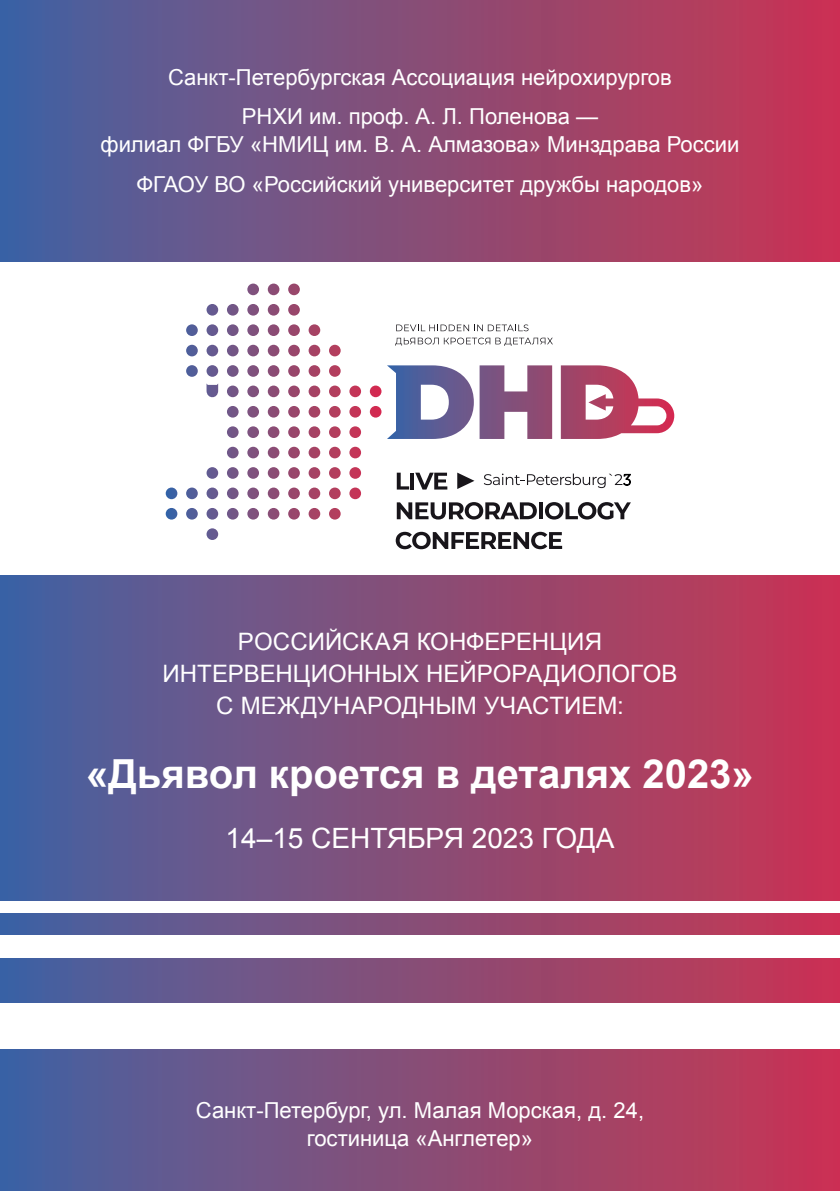
<style>
.page{position:relative;width:840px;height:1191px;background:#fff}
.page>*{position:absolute;margin:0;border:0;box-sizing:border-box;transform-origin:0 0}
.t1{font:700 40px "Arial";color:#fff}
.t2{font:28px "Arial";color:#fff}
.t3{font:24px/32px "Arial";color:#fff;text-align:center}
.t4{font:22px/39.4px "Arial";color:#fff;text-align:center}
</style>
<div class="page">
<div style="left:0;top:0;width:839px;height:1191px;background:linear-gradient(to right,#4464a1,#cb3550)"></div>
<div style="left:0;top:262px;width:839px;height:312px;background:#fff"></div>
<div style="left:0;top:901px;width:839px;height:12px;background:#fff"></div>
<div style="left:0;top:935px;width:839px;height:23px;background:#fff"></div>
<div style="left:0;top:1003px;width:839px;height:46px;background:#fff"></div>
<svg style="left:387px;top:365px;width:287px;height:74px"></svg>
<svg style="left:396px;top:324px;width:132px;height:7px"></svg>
<svg style="left:395px;top:338px;width:157px;height:8px"></svg>
<svg style="left:396px;top:472px;width:13px;height:17px"></svg>
<hr style="left:410px;top:472px;width:4px;height:17px;background:#18151a">
<svg style="left:415px;top:472px;width:32px;height:17px"></svg>
<svg style="left:396px;top:502px;width:140px;height:17px"></svg>
<svg style="left:539px;top:502px;width:3px;height:17px"></svg>
<svg style="left:545px;top:502px;width:85px;height:17px"></svg>
<svg style="left:395px;top:532px;width:167px;height:17px"></svg>
<svg style="left:457px;top:472px;width:17px;height:17px"></svg>
<svg style="left:186px;top:283px;width:154px;height:94px"></svg>
<svg style="left:483px;top:473px;width:147px;height:15px"></svg>
<p class="t4" style="left:168px;top:58px;width:505px">Санкт-Петербургская Ассоциация нейрохирургов<br>РНХИ им. проф. А. Л. Поленова —</p>
<p class="t4" style="left:100px;top:125px;width:640px">филиал ФГБУ «НМИЦ им. В. А. Алмазова» Минздрава России<br>ФГАОУ ВО «Российский университет дружбы народов»</p>
<p class="t3" style="left:162px;top:625px;width:516px">РОССИЙСКАЯ КОНФЕРЕНЦИЯ<br>ИНТЕРВЕНЦИОННЫХ НЕЙРОРАДИОЛОГОВ<br>С МЕЖДУНАРОДНЫМ УЧАСТИЕМ:</p>
<h1 class="t1" style="left:86px;top:747px;width:668px">«Дьявол кроется в деталях 2023»</h1>
<p class="t2" style="left:225px;top:820px;width:390px">14–15 СЕНТЯБРЯ 2023 ГОДА</p>
<p class="t4" style="left:196px;top:1096px;width:449px;line-height:28px">Санкт-Петербург, ул. Малая Морская, д. 24, гостиница «Англетер»</p>
</div>
